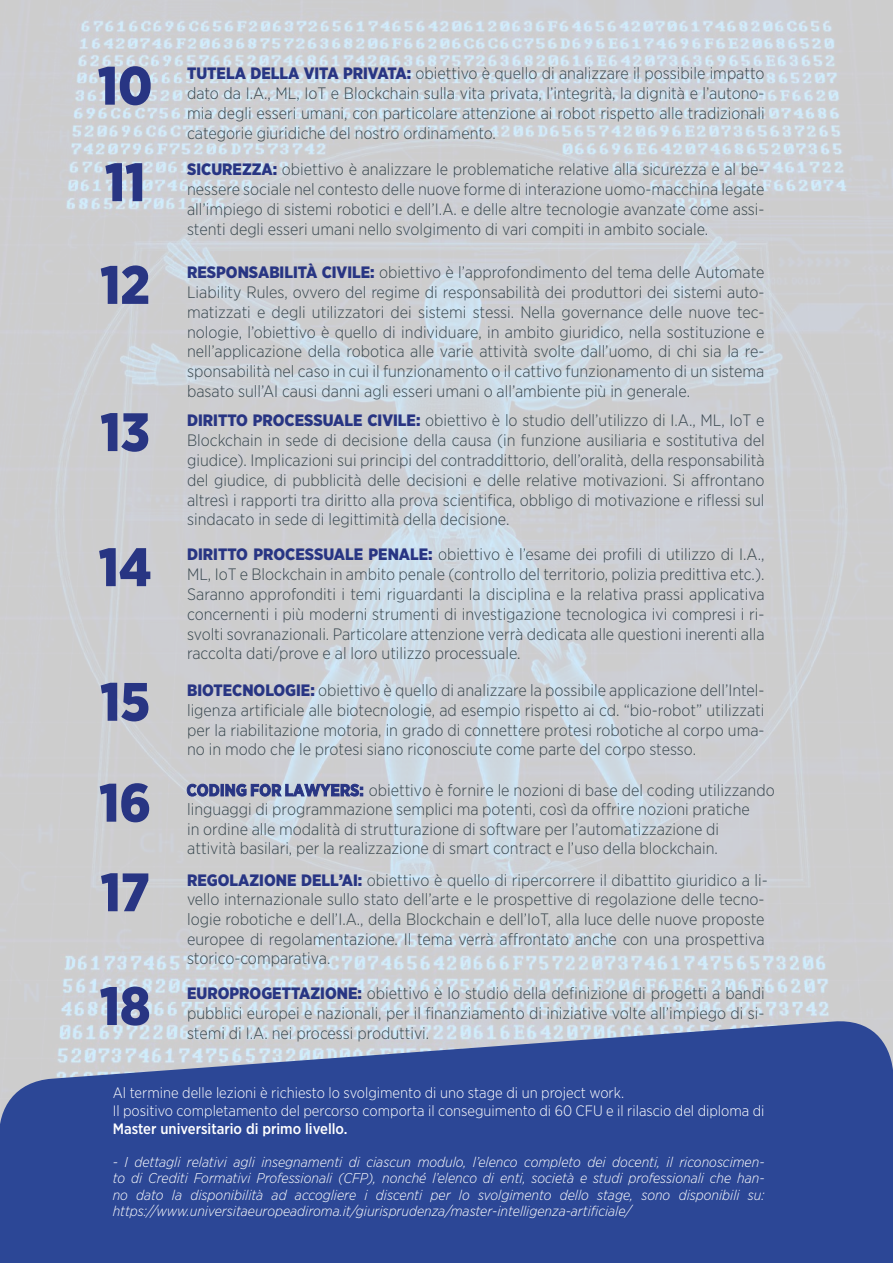
<style>
.page{position:relative;width:893px;height:1263px;background:#fff}
.page>*{position:absolute;margin:0;border:0;box-sizing:border-box;transform-origin:0 0}
.t1{font:900 54px "Gotham Narrow";color:#283583}
.t2{font:300 16.5px/19.8px "Gotham Narrow";color:#37464e;text-align:justify}
.t3{font:300 15px/18px "Gotham Narrow";color:#fff}
.t4{font:500 15px "Gotham Narrow";color:#fff}
.t5{font:italic 300 14.25px/16.5px "Gotham Narrow";color:#fff;text-align:justify}
.s1{font-weight:900;color:#283583}
.s2{font-weight:700;color:#283583}
</style>
<div class="page">
<img style="left:0;top:0;width:893px;height:1263px">
<svg style="left:0;top:1019px;width:893px;height:162px;fill:#2c4796"></svg>
<div style="left:1px;top:1180px;width:892px;height:83px;background:#2c4796"></div>
<h1 class="t1" style="left:98px;top:50px;width:56px">10</h1>
<p class="t2" style="left:187px;top:63px;width:579px"><span class="s1">TUTELA DELLA VITA PRIVATA:</span> obiettivo è quello di analizzare il possibile impatto dato da I.A., ML, IoT e Blockchain sulla vita privata, l’integrità, la dignità e l’autono&shy;mia degli esseri umani, con particolare attenzione ai robot rispetto alle tradizionali categorie giuridiche del nostro ordinamento.</p>
<h1 class="t1" style="left:105px;top:147px;width:42px">11</h1>
<p class="t2" style="left:187px;top:159px;width:579px"><span class="s1">SICUREZZA:</span> obiettivo è analizzare le problematiche relative alla sicurezza e al be&shy;nessere sociale nel contesto delle nuove forme di interazione uomo-macchina legate all’impiego di sistemi robotici e dell’I.A. e delle altre tecnologie avanzate come assi&shy;stenti degli esseri umani nello svolgimento di vari compiti in ambito sociale.</p>
<h1 class="t1" style="left:100px;top:249px;width:51px">12</h1>
<p class="t2" style="left:187px;top:262px;width:579px"><span class="s1">RESPONSABILITÀ CIVILE:</span> obiettivo è l’approfondimento del tema delle Automate Liability Rules, ovvero del regime di responsabilità dei produttori dei sistemi auto&shy;matizzati e degli utilizzatori dei sistemi stessi. Nella governance delle nuove tec&shy;nologie, l’obiettivo è quello di individuare, in ambito giuridico, nella sostituzione e nell’applicazione della robotica alle varie attività svolte dall’uomo, di chi sia la re&shy;sponsabilità nel caso in cui il funzionamento o il cattivo funzionamento di un sistema basato sull’AI causi danni agli esseri umani o all’ambiente più in generale.</p>
<h1 class="t1" style="left:100px;top:396px;width:51px">13</h1>
<p class="t2" style="left:187px;top:410px;width:579px"><span class="s1">DIRITTO PROCESSUALE CIVILE:</span> obiettivo è lo studio dell’utilizzo di I.A., ML, IoT e Blockchain in sede di decisione della causa (in funzione ausiliaria e sostitutiva del giudice). Implicazioni sui principi del contraddittorio, dell’oralità, della responsabilità del giudice, di pubblicità delle decisioni e delle relative motivazioni. Si affrontano altresì i rapporti tra diritto alla prova scientifica, obbligo di motivazione e riflessi sul sindacato in sede di legittimità della decisione.</p>
<h1 class="t1" style="left:99px;top:531px;width:55px">14</h1>
<p class="t2" style="left:187px;top:544px;width:579px"><span class="s1">DIRITTO PROCESSUALE PENALE:</span> obiettivo è l’esame dei profi li di utilizzo di I.A., ML, IoT e Blockchain in ambito penale (controllo del territorio, polizia predittiva etc.).<br>Saranno approfonditi i temi riguardanti la disciplina e la relativa prassi applicativa concernenti i più moderni strumenti di investigazione tecnologica ivi compresi i ri&shy;svolti sovranazionali. Particolare attenzione verrà dedicata alle questioni inerenti alla raccolta dati/prove e al loro utilizzo processuale.</p>
<h1 class="t1" style="left:100px;top:666px;width:51px">15</h1>
<p class="t2" style="left:187px;top:680px;width:579px"><span class="s1">BIOTECNOLOGIE:</span> obiettivo è quello di analizzare la possibile applicazione dell’Intel&shy;ligenza artificiale alle biotecnologie, ad esempio rispetto ai cd. “bio-robot” utilizzati per la riabilitazione motoria, in grado di connettere protesi robotiche al corpo uma&shy;no in modo che le protesi siano riconosciute come parte del corpo stesso.</p>
<h1 class="t1" style="left:99px;top:767px;width:53px">16</h1>
<p class="t2" style="left:186px;top:780px;width:590px"><span class="s2">CODING FOR LAWYERS:</span> obiettivo è fornire le nozioni di base del coding utilizzando</p>
<p class="t2" style="left:187px;top:838px;width:532px">attività basilari, per la realizzazione di smart contract e l’uso della blockchain.</p>
<h1 class="t1" style="left:100px;top:856px;width:51px">17</h1>
<p class="t2" style="left:187px;top:870px;width:582px;text-align:left"><span class="s1">REGOLAZIONE DELL’AI:</span> obiettivo è quello di ripercorrere il dibattito giuridico a li&shy;vello internazionale sullo stato dell’arte e le prospettive di regolazione delle tecno&shy;logie robotiche e dell’I.A., della Blockchain e dell’IoT, alla luce delle nuove proposte europee di regolamentazione. Il tema verrà affrontato anche con una prospettiva storico-comparativa.</p>
<h1 class="t1" style="left:100px;top:970px;width:52px">18</h1>
<p class="t2" style="left:187px;top:983px;width:579px"><span class="s1">EUROPROGETTAZIONE:</span> obiettivo è lo studio della defi nizione di progetti a bandi pubblici europei e nazionali, per il fi nanziamento di iniziative volte all’impiego di si&shy;stemi di I.A. nei processi produttivi.</p>
<p class="t2" style="left:187px;top:799px;width:564px">linguaggi di programmazione semplici ma potenti, così da offrire nozioni pratiche in ordine alle modalità di strutturazione di software per l’automatizzazione di</p>
<p class="t3" style="left:113px;top:1083px;width:653px">Al termine delle lezioni è richiesto lo svolgimento di uno stage di un project work.<br>Il positivo completamento del percorso comporta il conseguimento di 60 CFU e il rilascio del diploma di</p>
<p class="t4" style="left:113px;top:1119px;width:236px">Master universitario di primo livello.</p>
<p class="t5" style="left:113px;top:1153px;width:653px">- I dettagli relativi agli insegnamenti di ciascun modulo, l’elenco completo dei docenti, il riconoscimen&shy;to di Crediti Formativi Professionali (CFP), nonché l’elenco di enti, società e studi professionali che han&shy;no dato la disponibilità ad accogliere i discenti per lo svolgimento dello stage, sono disponibili su: https://www.universitaeuropeadiroma.it/giurisprudenza/master-intelligenza-artificiale/</p>
</div>
